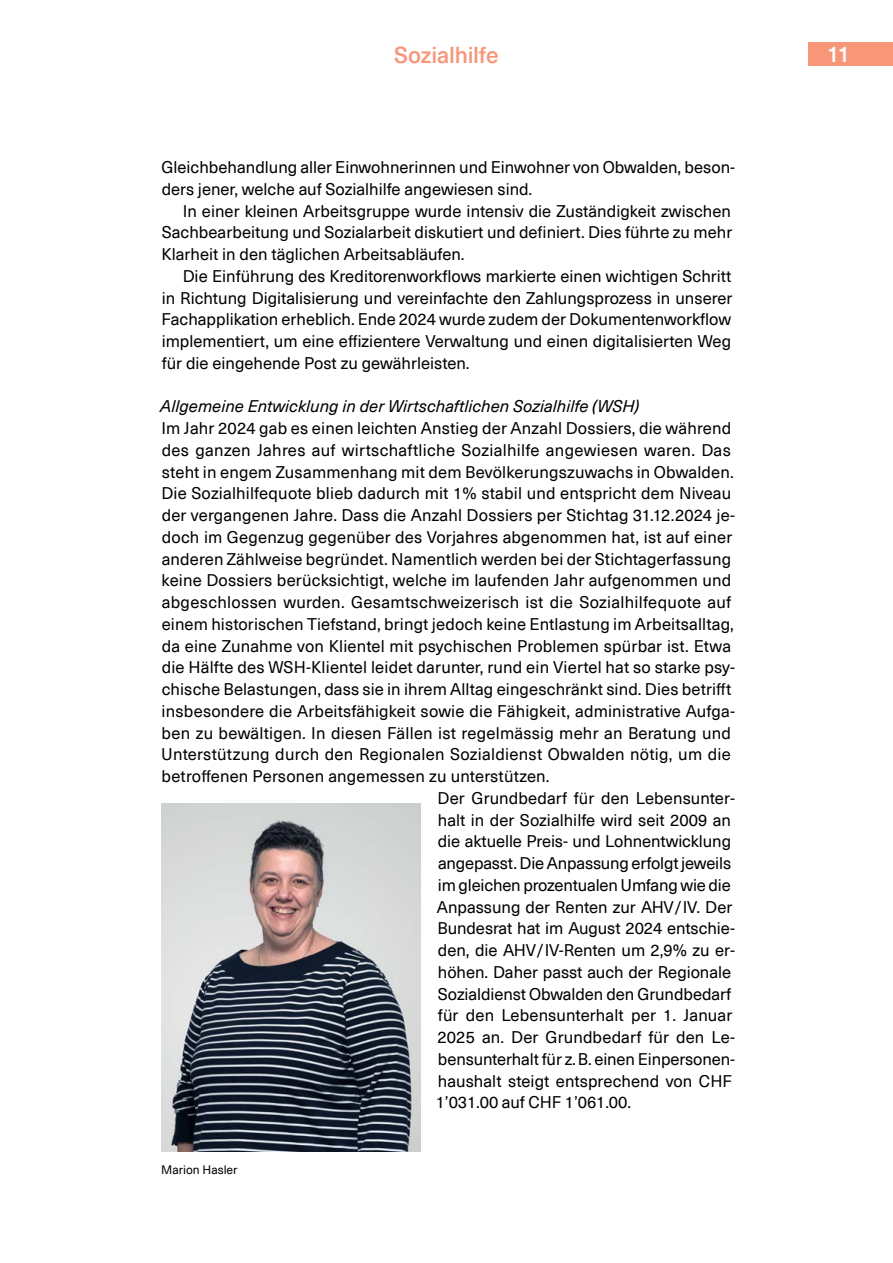
<style>
.page{position:relative;width:893px;height:1263px;background:#fff}
.page>*{position:absolute;margin:0;border:0;box-sizing:border-box;transform-origin:0 0}
.t1{font:500 22.5px "Neue Haas Unica Pro";letter-spacing:-.01em;color:#f79679}
.t2{font:500 22.5px "Neue Haas Unica Pro";color:#fff}
.t3{font:16.5px/21.8px "Neue Haas Unica Pro";letter-spacing:.005em;color:#000;text-align:justify}
.t4{font:italic 16.5px "Neue Haas Unica Pro";color:#000}
.t5{font:12px "Neue Haas Unica Pro";color:#000}
</style>
<div class="page">
<img style="left:161px;top:804px;width:259px;height:348px">
<div style="left:808px;top:43px;width:85px;height:23px;background:#f79679"></div>
<h1 class="t1" style="left:394px;top:41px;width:106px">Sozialhilfe</h1>
<h1 class="t2" style="left:827px;top:41px;width:25px">11</h1>
<p class="t3" style="left:161px;top:157px;width:575px">Gleichbehandlung aller Einwohnerinnen und Einwohner von Obwalden, beson&shy;ders jener, welche auf Sozialhilfe angewiesen sind.</p>
<p class="t3" style="left:161px;top:200px;width:572px;text-indent:21px">In einer kleinen Arbeitsgruppe wurde intensiv die Zuständigkeit zwischen Sachbearbeitung und Sozialarbeit diskutiert und definiert. Dies führte zu mehr Klarheit in den täglichen Arbeitsabläufen.</p>
<p class="t3" style="left:161px;top:265px;width:572px;text-indent:21px">Die Einführung des Kreditorenworkflows markierte einen wichtigen Schritt in Richtung Digitalisierung und vereinfachte den Zahlungsprozess in unserer Fachapplikation erheblich. Ende 2024 wurde zudem der Dokumentenworkflow implementiert, um eine effizientere Verwaltung und einen digitalisierten Weg für die eingehende Post zu gewährleisten.</p>
<p class="t4" style="left:160px;top:397px;width:481px">Allgemeine Entwicklung in der Wirtschaftlichen Sozialhilfe (WSH)</p>
<p class="t3" style="left:161px;top:418px;width:571px">Im Jahr 2024 gab es einen leichten Anstieg der Anzahl Dossiers, die während</p>
<p class="t3" style="left:162px;top:439px;width:571px">des ganzen Jahres auf wirtschaftliche Sozialhilfe angewiesen waren. Das</p>
<p class="t3" style="left:162px;top:461px;width:573px">steht in engem Zusammenhang mit dem Bevölkerungszuwachs in Obwalden.</p>
<p class="t3" style="left:161px;top:483px;width:571px">Die Sozialhilfequote blieb dadurch mit 1% stabil und entspricht dem Niveau</p>
<p class="t3" style="left:162px;top:505px;width:575px">der vergangenen Jahre. Dass die Anzahl Dossiers per Stichtag 31.12.2024 je-</p>
<p class="t3" style="left:162px;top:526px;width:572px">doch im Gegenzug gegenüber des Vorjahres abgenommen hat, ist auf einer</p>
<p class="t3" style="left:162px;top:548px;width:571px">anderen Zählweise begründet. Namentlich werden bei der Stichtagerfassung</p>
<p class="t3" style="left:162px;top:570px;width:571px">keine Dossiers berücksichtigt, welche im laufenden Jahr aufgenommen und</p>
<p class="t3" style="left:162px;top:591px;width:571px">abgeschlossen wurden. Gesamtschweizerisch ist die Sozialhilfequote auf</p>
<p class="t3" style="left:162px;top:613px;width:574px">einem historischen Tiefstand, bringt jedoch keine Entlastung im Arbeitsalltag,</p>
<p class="t3" style="left:162px;top:635px;width:571px">da eine Zunahme von Klientel mit psychischen Problemen spürbar ist. Etwa</p>
<p class="t3" style="left:162px;top:657px;width:575px">die Hälfte des WSH-Klientel leidet darunter, rund ein Viertel hat so starke psy-</p>
<p class="t3" style="left:162px;top:678px;width:571px">chische Belastungen, dass sie in ihrem Alltag eingeschränkt sind. Dies betrifft</p>
<p class="t3" style="left:162px;top:700px;width:575px">insbesondere die Arbeitsfähigkeit sowie die Fähigkeit, administrative Aufga-</p>
<p class="t3" style="left:162px;top:722px;width:571px">ben zu bewältigen. In diesen Fällen ist regelmässig mehr an Beratung und</p>
<p class="t3" style="left:161px;top:744px;width:571px">Unterstützung durch den Regionalen Sozialdienst Obwalden nötig, um die</p>
<p class="t3" style="left:162px;top:765px;width:390px">betroffenen Personen angemessen zu unterstützen.</p>
<p class="t3" style="left:438px;top:787px;width:299px">Der Grundbedarf für den Lebensunter-</p>
<p class="t3" style="left:438px;top:809px;width:295px">halt in der Sozialhilfe wird seit 2009 an</p>
<p class="t3" style="left:438px;top:831px;width:295px">die aktuelle Preis- und Lohnentwicklung</p>
<p class="t3" style="left:438px;top:852px;width:295px">angepasst. Die Anpassung erfolgt jeweils</p>
<p class="t3" style="left:438px;top:874px;width:294px">im gleichen prozentualen Umfang wie die</p>
<p class="t3" style="left:437px;top:896px;width:297px">Anpassung der Renten zur AHV/IV. Der</p>
<p class="t3" style="left:438px;top:918px;width:299px">Bundesrat hat im August 2024 entschie-</p>
<p class="t3" style="left:438px;top:939px;width:299px">den, die AHV/IV-Renten um 2,9% zu er-</p>
<p class="t3" style="left:438px;top:961px;width:295px">höhen. Daher passt auch der Regionale</p>
<p class="t3" style="left:438px;top:983px;width:295px">Sozialdienst Obwalden den Grundbedarf</p>
<p class="t3" style="left:438px;top:1005px;width:296px">für den Lebensunterhalt per 1. Januar</p>
<p class="t3" style="left:438px;top:1026px;width:299px">2025 an. Der Grundbedarf für den Le-</p>
<p class="t3" style="left:438px;top:1048px;width:299px">bensunterhalt für z.B. einen Einpersonen-</p>
<p class="t3" style="left:438px;top:1070px;width:296px">haushalt steigt entsprechend von CHF</p>
<p class="t3" style="left:436px;top:1092px;width:197px">1’031.00 auf CHF 1’061.00.</p>
<p class="t5" style="left:161px;top:1162px;width:78px">Marion Hasler</p>
</div>
